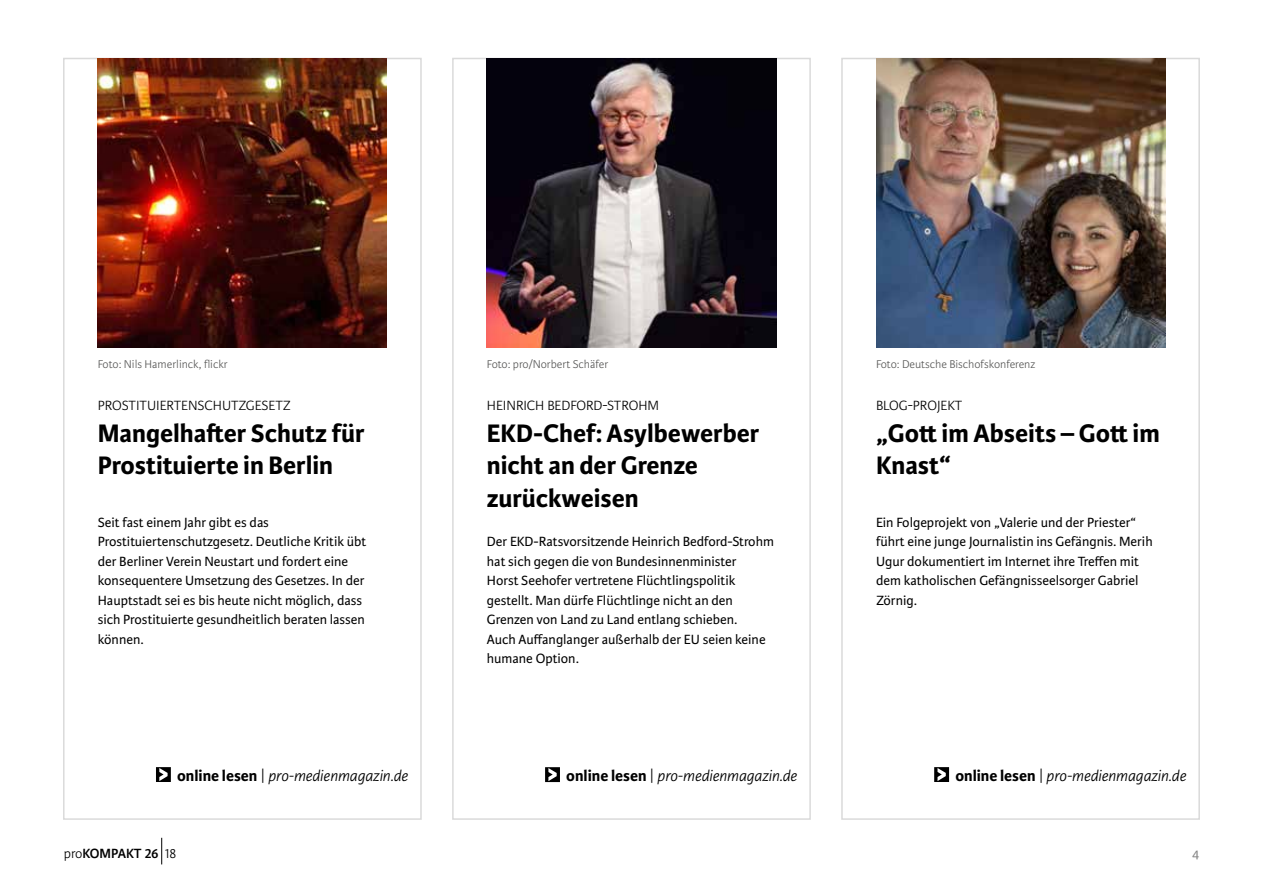
<style>
.page{position:relative;width:1263px;height:893px;background:#fff}
.page>*{position:absolute;margin:0;border:0;box-sizing:border-box;transform-origin:0 0}
.t1{font:700 27px/32.4px "Karmina Sans";color:#000}
.t2{font:italic 300 16.5px "Karmina Sans";color:#000}
.t3{font:14.25px/19.5px "Karmina Sans";color:#000}
.t4{font:300 14.25px "Karmina Sans";color:#000}
.t5{font:600 14.25px "Karmina Sans";color:#000}
.t6{font:14.25px "Karmina Sans";color:#878787}
.t7{font:300 12px "Karmina Sans";color:#575756}
.s1{font-weight:700;font-style:normal}
.s2{font-style:normal}
.s3{font-weight:300}
</style>
<div class="page">
<div style="left:63px;top:58px;width:359px;height:762px;background:#fff;border:2px solid #dadada"></div>
<div style="left:452px;top:58px;width:359px;height:762px;background:#fff;border:2px solid #dadada"></div>
<div style="left:841px;top:58px;width:359px;height:762px;background:#fff;border:2px solid #dadada"></div>
<img style="left:98px;top:58px;width:289px;height:290px">
<img style="left:487px;top:58px;width:289px;height:290px">
<img style="left:876px;top:59px;width:289px;height:289px">
<svg style="left:156px;top:767px;width:15px;height:15px"></svg>
<svg style="left:545px;top:767px;width:15px;height:15px"></svg>
<svg style="left:934px;top:767px;width:15px;height:15px"></svg>
<svg style="left:161px;top:838px;width:1px;height:26px"></svg>
<p class="t7" style="left:98px;top:357px;width:131px">Foto: Nils Hamerlinck, flickr</p>
<p class="t4" style="left:98px;top:397px;width:194px">PROSTITUIERTENSCHUTZGESETZ</p>
<h1 class="t1" style="left:98px;top:417px;width:269px">Mangelhafter Schutz für<br>Prostituierte in Berlin</h1>
<p class="t3" style="left:98px;top:512px;width:270px">Seit fast einem Jahr gibt es das Prostituiertenschutzgesetz. Deutliche Kritik übt der Berliner Verein Neustart und fordert eine konsequentere Umsetzung des Gesetzes. In der Hauptstadt sei es bis heute nicht möglich, dass sich Prostituierte gesundheitlich beraten lassen können.</p>
<p class="t7" style="left:487px;top:357px;width:123px">Foto: pro/Norbert Schäfer</p>
<p class="t4" style="left:487px;top:397px;width:174px">HEINRICH BEDFORD-STROHM</p>
<h1 class="t1" style="left:487px;top:417px;width:274px">EKD-Chef: Asylbewerber nicht an der Grenze zurückweisen</h1>
<p class="t3" style="left:487px;top:532px;width:288px">Der EKD-Ratsvorsitzende Heinrich Bedford-Strohm hat sich gegen die von Bundesinnenminister<br>Horst Seehofer vertretene Flüchtlingspolitik gestellt. Man dürfe Flüchtlinge nicht an den Grenzen von Land zu Land entlang schieben.<br>Auch Auffanglanger außerhalb der EU seien keine humane Option.</p>
<p class="t7" style="left:876px;top:357px;width:161px">Foto: Deutsche Bischofskonferenz</p>
<p class="t4" style="left:876px;top:397px;width:88px">BLOG-PROJEKT</p>
<h1 class="t1" style="left:876px;top:417px;width:285px">„Gott im Abseits – Gott im<br>Knast“</h1>
<p class="t3" style="left:876px;top:512px;width:278px">Ein Folgeprojekt von „Valerie und der Priester“ führt eine junge Journalistin ins Gefängnis. Merih Ugur dokumentiert im Internet ihre Treffen mit dem katholischen Gefängnisseelsorger Gabriel Zörnig.</p>
<p class="t2" style="left:177px;top:766px;width:232px"><span class="s1">online lesen</span> <span class="s2">|</span> pro-medienmagazin.de</p>
<p class="t2" style="left:566px;top:766px;width:232px"><span class="s1">online lesen</span> <span class="s2">|</span> pro-medienmagazin.de</p>
<p class="t2" style="left:955px;top:766px;width:232px"><span class="s1">online lesen</span> <span class="s2">|</span> pro-medienmagazin.de</p>
<p class="t5" style="left:64px;top:845px;width:114px"><span class="s3">pro</span>KOMPAKT 26 <span class="s3">18</span></p>
<p class="t6" style="left:1192px;top:845px;width:9px">4</p>
</div>
